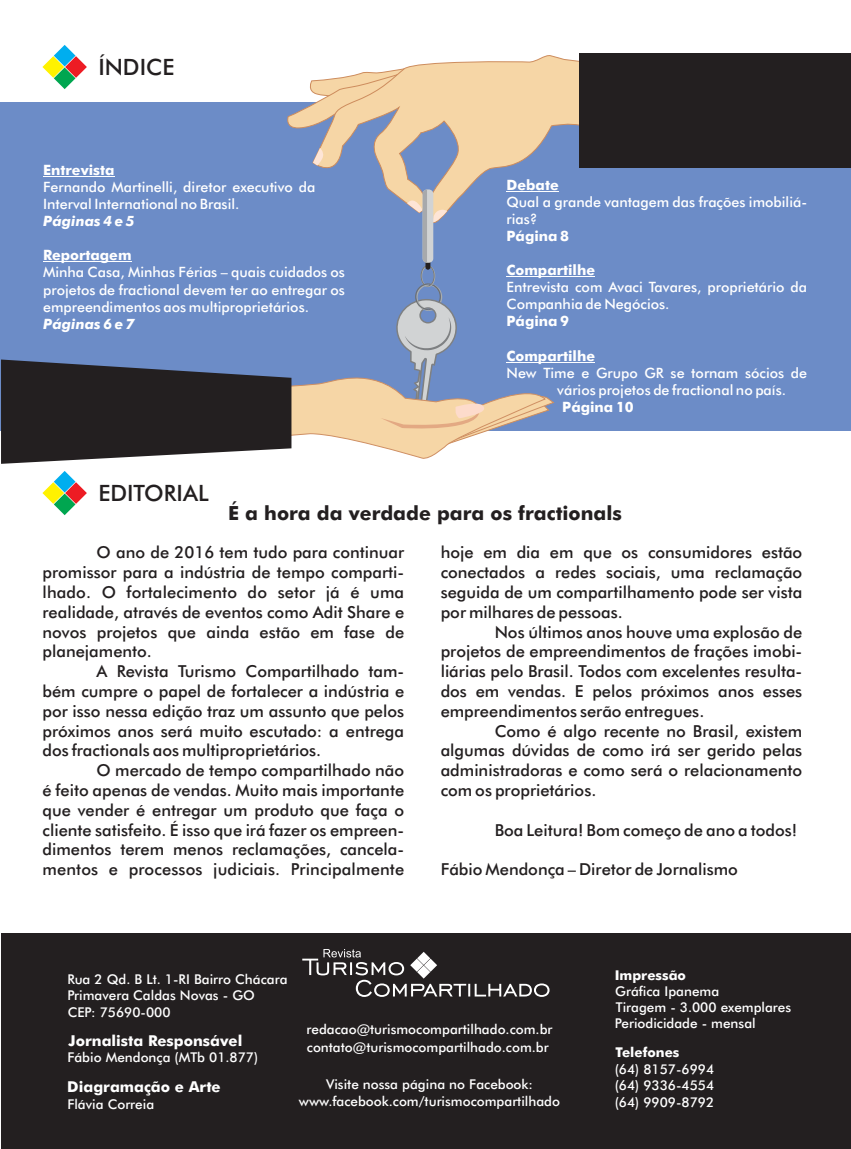
<style>
.page{position:relative;width:851px;height:1149px;background:#fff}
.page>*{position:absolute;margin:0;border:0;box-sizing:border-box;transform-origin:0 0}
.t1{font:500 22.5px "Futura BT";color:#231f20}
.t2{font:700 19.5px "Futura BT";color:#231f20}
.t3{font:500 16.5px/19.8px "Futura BT";color:#231f20;text-align:justify}
.t4{font:700 15px "Futura BT";color:#fff}
.t5{font:500 14.25px/17.1px "Futura BT";color:#fff}
.t6{font:700 14.25px "Futura BT";color:#fff}
.t7{font:italic 700 14.25px "Futura BT";color:#fff}
.t8{font:500 13.5px/16.2px "Futura BT";color:#fff}
.t9{font:700 13.5px "Futura BT";color:#fff}
</style>
<div class="page">
<div style="left:1px;top:932px;width:849px;height:216px;background:#231f20"></div>
<svg style="left:302px;top:949px;width:247px;height:47px"></svg>
<svg style="left:42px;top:45px;width:45px;height:44px"></svg>
<svg style="left:42px;top:471px;width:45px;height:44px"></svg>
<div style="left:0;top:102px;width:850px;height:328px;background:#6c8cc7"></div>
<hr style="left:43px;top:176px;width:71px;height:1px;background:#fff">
<hr style="left:506px;top:276px;width:89px;height:1px;background:#fff">
<hr style="left:506px;top:362px;width:89px;height:1px;background:#fff">
<svg style="left:287px;top:80px;width:25px;height:49px"></svg>
<svg style="left:312px;top:53px;width:273px;height:139px;fill:#f6d6a6"></svg>
<svg style="left:313px;top:148px;width:11px;height:17px"></svg>
<div style="left:579px;top:54px;width:271px;height:114px;background:#231f20"></div>
<svg style="left:1px;top:189px;width:554px;height:274px"></svg>
<h1 class="t1" style="left:98px;top:58px;width:78px">ÍNDICE</h1>
<p class="t6" style="left:43px;top:164px;width:73px">Entrevista</p>
<p class="t5" style="left:43px;top:179px;width:274px">Fernando Martinelli, diretor executivo da<br>Interval International no Brasil.</p>
<p class="t7" style="left:43px;top:215px;width:93px">Páginas 4 e 5</p>
<p class="t6" style="left:43px;top:249px;width:90px">Reportagem</p>
<p class="t5" style="left:43px;top:265px;width:303px;text-align:justify">Minha Casa, Minhas Férias – quais cuidados os projetos de fractional devem ter ao entregar os empreendimentos aos multiproprietários.</p>
<p class="t7" style="left:43px;top:318px;width:93px">Páginas 6 e 7</p>
<p class="t6" style="left:506px;top:179px;width:54px">Debate</p>
<p class="t5" style="left:506px;top:194px;width:302px">Qual a grande vantagem das frações imobiliá&shy;rias?</p>
<p class="t6" style="left:506px;top:230px;width:64px">Página 8</p>
<p class="t6" style="left:506px;top:264px;width:90px">Compartilhe</p>
<p class="t5" style="left:506px;top:280px;width:302px">Entrevista com Avaci Tavares, proprietário da<br>Companhia de Negócios.</p>
<p class="t6" style="left:506px;top:315px;width:64px">Página 9</p>
<p class="t6" style="left:506px;top:350px;width:90px">Compartilhe</p>
<p class="t5" style="left:557px;top:365px;width:251px;text-indent:-51px">New Time e Grupo GR se tornam sócios de vários projetos de fractional no país.</p>
<p class="t6" style="left:562px;top:401px;width:73px">Página 10</p>
<h1 class="t1" style="left:98px;top:484px;width:112px">EDITORIAL</h1>
<p class="t2" style="left:228px;top:504px;width:395px">É a hora da verdade para os fractionals</p>
<p class="t3" style="left:440px;top:544px;width:363px">hoje em dia em que os consumidores estão conectados a redes sociais, uma reclamação seguida de um compartilhamento pode ser vista por milhares de pessoas.</p>
<p class="t3" style="left:440px;top:623px;width:363px;text-indent:54px">Nos últimos anos houve uma explosão de projetos de empreendimentos de frações imobi&shy;liárias pelo Brasil. Todos com excelentes resulta&shy;dos em vendas. E pelos próximos anos esses empreendimentos serão entregues.</p>
<p class="t3" style="left:440px;top:722px;width:363px;text-indent:54px">Como é algo recente no Brasil, existem algumas dúvidas de como irá ser gerido pelas administradoras e como será o relacionamento com os proprietários.</p>
<p class="t3" style="left:494px;top:821px;width:304px">Boa Leitura! Bom começo de ano a todos!</p>
<p class="t3" style="left:440px;top:860px;width:299px">Fábio Mendonça – Diretor de Jornalismo</p>
<p class="t3" style="left:43px;top:544px;width:363px;text-indent:54px">O ano de 2016 tem tudo para continuar promissor para a indústria de tempo comparti&shy;lhado. O fortalecimento do setor já é uma realidade, através de eventos como Adit Share e novos projetos que ainda estão em fase de planejamento.</p>
<p class="t3" style="left:43px;top:662px;width:363px;text-indent:54px">A Revista Turismo Compartilhado tam&shy;bém cumpre o papel de fortalecer a indústria e por isso nessa edição traz um assunto que pelos próximos anos será muito escutado: a entrega dos fractionals aos multiproprietários.</p>
<p class="t3" style="left:42px;top:761px;width:363px;text-indent:54px">O mercado de tempo compartilhado não é feito apenas de vendas. Muito mais importante que vender é entregar um produto que faça o cliente satisfeito. É isso que irá fazer os empreen&shy;dimentos terem menos reclamações, cancela&shy;mentos e processos judiciais. Principalmente</p>
<p class="t8" style="left:67px;top:972px;width:222px">Rua 2 Qd. B Lt. 1-RI Bairro Chácara<br>Primavera Caldas Novas - GO<br>CEP: 75690-000</p>
<p class="t4" style="left:69px;top:1034px;width:175px">Jornalista Responsável</p>
<p class="t8" style="left:67px;top:1050px;width:192px">Fábio Mendonça (MTb 01.877)</p>
<p class="t4" style="left:67px;top:1080px;width:155px">Diagramação e Arte</p>
<p class="t8" style="left:67px;top:1096px;width:88px">Flávia Correia</p>
<p class="t8" style="left:306px;top:1021px;width:247px;line-height:17.5px">redacao@turismocompartilhado.com.br contato@turismocompartilhado.com.br</p>
<p class="t8" style="left:299px;top:1077px;width:262px;text-align:center">Visite nossa página no Facebook: www.facebook.com/turismocompartilhado</p>
<p class="t9" style="left:614px;top:968px;width:73px">Impressão</p>
<p class="t8" style="left:614px;top:984px;width:178px">Gráfica Ipanema<br>Tiragem - 3.000 exemplares<br>Periodicidade - mensal</p>
<p class="t9" style="left:615px;top:1046px;width:65px">Telefones</p>
<p class="t8" style="left:614px;top:1061px;width:101px;text-align:justify">(64) 8157-6994 (64) 9336-4554 (64) 9909-8792</p>
</div>
